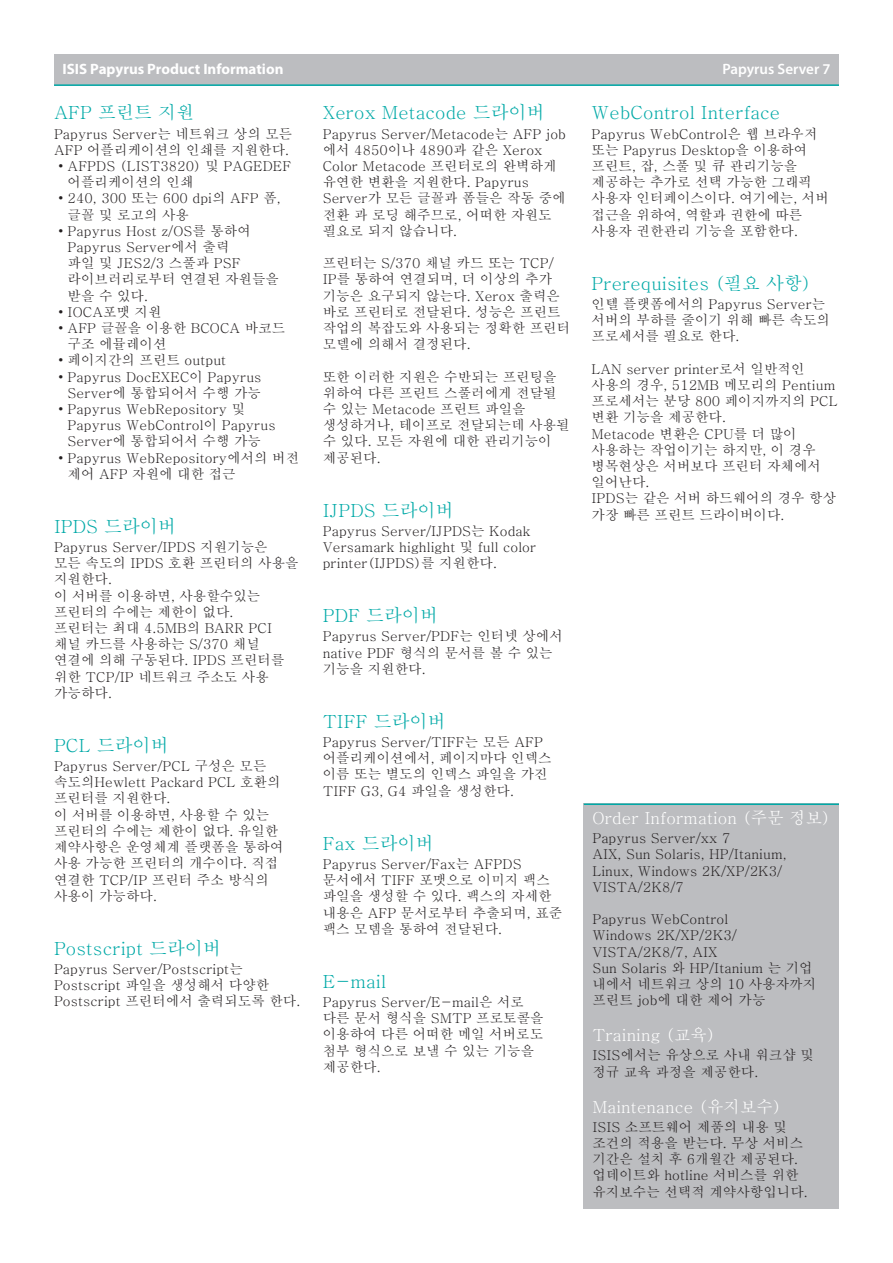
<style>
.page{position:relative;width:893px;height:1263px;background:#fff}
.page>*{position:absolute;margin:0;border:0;box-sizing:border-box;transform-origin:0 0}
.Paragraph_header_K{font:500 18px "Adobe Myungjo Std";color:#00a9a7}
.Order_Info_header_K{font:500 16.5px "Adobe Myungjo Std";color:#fff}
.t1{font:700 15px "Myriad Pro";color:#fff}
.p2_Headline{font:600 15px "Myriad Pro";color:#fff}
.Paragraph_text_K{font:500 13.5px/16.2px "Adobe Myungjo Std";color:#231f20}
.Paragraph_bullet_lis{font:500 13.5px/16.2px "Adobe Myungjo Std";color:#231f20}
</style>
<div class="page">
<div style="left:54px;top:54px;width:785px;height:32px;background:#bcbdc0"></div>
<hr style="left:54px;top:84px;width:785px;height:2px;background:#00a9a7">
<div style="left:584px;top:803px;width:255px;height:406px;background:#bcbdc0"></div>
<hr style="left:584px;top:803px;width:255px;height:2px;background:#00a9a7">
<p class="t1" style="left:63px;top:60px;width:222px">ISIS Papyrus Product Information</p>
<p class="Paragraph_header_K" style="left:54px;top:103px;width:142px">AFP 프린트 지원</p>
<p class="Paragraph_text_K" style="left:54px;top:126px;width:240px">Papyrus Server는 네트워크 상의 모든<br>AFP 어플리케이션의 인쇄를 지원한다.</p>
<p class="Paragraph_bullet_lis" style="left:68px;top:158px;width:225px;text-indent:-14px">•AFPDS (LIST3820) 및 PAGEDEF 어플리케이션의 인쇄</p>
<p class="Paragraph_bullet_lis" style="left:68px;top:190px;width:215px;text-indent:-14px">•240, 300 또는 600 dpi의 AFP 폼, 글꼴 및 로고의 사용</p>
<p class="Paragraph_bullet_lis" style="left:68px;top:223px;width:213px;text-indent:-14px">•Papyrus Host z/OS를 통하여<br>Papyrus Server에서 출력<br>파일 및 JES2/3 스풀과 PSF 라이브러리로부터 연결된 자원들을 받을 수 있다.</p>
<p class="Paragraph_bullet_lis" style="left:54px;top:304px;width:109px">•IOCA포맷 지원</p>
<p class="Paragraph_bullet_lis" style="left:68px;top:320px;width:219px;text-indent:-14px">•AFP 글꼴을 이용한 BCOCA 바코드 구조 에뮬레이션</p>
<p class="Paragraph_bullet_lis" style="left:54px;top:352px;width:174px">•페이지간의 프린트 output</p>
<p class="Paragraph_bullet_lis" style="left:54px;top:369px;width:209px;text-align:right">•Papyrus DocEXEC이 Papyrus<br>Server에 통합되어서 수행 가능</p>
<p class="Paragraph_bullet_lis" style="left:68px;top:401px;width:209px;text-indent:-14px">•Papyrus WebRepository 및<br>Papyrus WebControl이 Papyrus<br>Server에 통합되어서 수행 가능</p>
<p class="Paragraph_bullet_lis" style="left:68px;top:450px;width:233px;text-indent:-14px">•Papyrus WebRepository에서의 버전 제어 AFP 자원에 대한 접근</p>
<p class="Paragraph_header_K" style="left:54px;top:517px;width:124px">IPDS 드라이버</p>
<p class="Paragraph_text_K" style="left:54px;top:539px;width:246px">Papyrus Server/IPDS 지원기능은<br>모든 속도의 IPDS 호환 프린터의 사용을 지원한다.</p>
<p class="Paragraph_text_K" style="left:54px;top:588px;width:208px">이 서버를 이용하면, 사용할수있는 프린터의 수에는 제한이 없다.</p>
<p class="Paragraph_text_K" style="left:54px;top:620px;width:232px">프린터는 최대 4.5MB의 BARR PCI 채널 카드를 사용하는 S/370 채널 연결에 의해 구동된다. IPDS 프린터를 위한 TCP/IP 네트워크 주소도 사용 가능하다.</p>
<p class="Paragraph_header_K" style="left:54px;top:736px;width:116px">PCL 드라이버</p>
<p class="Paragraph_text_K" style="left:54px;top:758px;width:228px">Papyrus Server/PCL 구성은 모든 속도의Hewlett Packard PCL 호환의 프린터를 지원한다.</p>
<p class="Paragraph_text_K" style="left:54px;top:807px;width:231px">이 서버를 이용하면, 사용할 수 있는 프린터의 수에는 제한이 없다. 유일한 제약사항은 운영체계 플랫폼을 통하여 사용 가능한 프린터의 개수이다. 직접 연결한 TCP/IP 프린터 주소 방식의 사용이 가능하다.</p>
<p class="Paragraph_header_K" style="left:54px;top:939px;width:169px">Postscript 드라이버</p>
<p class="Paragraph_text_K" style="left:54px;top:961px;width:248px">Papyrus Server/Postscript는<br>Postscript 파일을 생성해서 다양한<br>Postscript 프린터에서 출력되도록 한다.</p>
<p class="Paragraph_header_K" style="left:323px;top:103px;width:223px">Xerox Metacode 드라이버</p>
<p class="Paragraph_text_K" style="left:323px;top:126px;width:245px">Papyrus Server/Metacode는 AFP job 에서 4850이나 4890과 같은 Xerox<br>Color Metacode 프린터로의 완벽하게 유연한 변환을 지원한다. Papyrus<br>Server가 모든 글꼴과 폼들은 작동 중에 전환 과 로딩 해주므로, 어떠한 자원도 필요로 되지 않습니다.</p>
<p class="Paragraph_text_K" style="left:323px;top:255px;width:249px">프린터는 S/370 채널 카드 또는 TCP/<br>IP를 통하여 연결되며, 더 이상의 추가 기능은 요구되지 않는다. Xerox 출력은 바로 프린터로 전달된다. 성능은 프린트 작업의 복잡도와 사용되는 정확한 프린터 모델에 의해서 결정된다.</p>
<p class="Paragraph_text_K" style="left:323px;top:369px;width:248px">또한 이러한 지원은 수반되는 프린팅을 위하여 다른 프린트 스풀러에게 전달될 수 있는 Metacode 프린트 파일을 생성하거나, 테이프로 전달되는데 사용될 수 있다. 모든 자원에 대한 관리기능이 제공된다.</p>
<p class="Paragraph_header_K" style="left:323px;top:501px;width:133px">IJPDS 드라이버</p>
<p class="Paragraph_text_K" style="left:323px;top:523px;width:215px">Papyrus Server/IJPDS는 Kodak<br>Versamark highlight 및 full color printer(IJPDS)를 지원한다.</p>
<p class="Paragraph_header_K" style="left:323px;top:606px;width:117px">PDF 드라이버</p>
<p class="Paragraph_text_K" style="left:323px;top:628px;width:242px">Papyrus Server/PDF는 인터넷 상에서 native PDF 형식의 문서를 볼 수 있는 기능을 지원한다.</p>
<p class="Paragraph_header_K" style="left:323px;top:712px;width:124px">TIFF 드라이버</p>
<p class="Paragraph_text_K" style="left:323px;top:734px;width:230px">Papyrus Server/TIFF는 모든 AFP 어플리케이션에서, 페이지마다 인덱스 이름 또는 별도의 인덱스 파일을 가진<br>TIFF G3, G4 파일을 생성한다.</p>
<p class="Paragraph_header_K" style="left:323px;top:834px;width:112px">Fax 드라이버</p>
<p class="Paragraph_text_K" style="left:323px;top:856px;width:241px">Papyrus Server/Fax는 AFPDS 문서에서 TIFF 포맷으로 이미지 팩스 파일을 생성할 수 있다. 팩스의 자세한 내용은 AFP 문서로부터 추출되며, 표준 팩스 모뎀을 통하여 전달된다.</p>
<p class="Paragraph_header_K" style="left:323px;top:972px;width:65px">E-mail</p>
<p class="Paragraph_text_K" style="left:323px;top:994px;width:223px">Papyrus Server/E-mail은 서로 다른 문서 형식을 SMTP 프로토콜을 이용하여 다른 어떠한 메일 서버로도 첨부 형식으로 보낼 수 있는 기능을 제공한다.</p>
<p class="p2_Headline" style="left:722px;top:60px;width:110px">Papyrus Server 7</p>
<p class="Paragraph_header_K" style="left:591px;top:103px;width:190px">WebControl Interface</p>
<p class="Paragraph_text_K" style="left:591px;top:126px;width:239px">Papyrus WebControl은 웹 브라우저 또는 Papyrus Desktop을 이용하여 프린트, 잡, 스풀 및 큐 관리기능을 제공하는 추가로 선택 가능한 그래픽 사용자 인터페이스이다. 여기에는, 서버 접근을 위하여, 역할과 권한에 따른 사용자 권한관리 기능을 포함한다.</p>
<p class="Paragraph_header_K" style="left:591px;top:274px;width:221px">Prerequisites (필요 사항)</p>
<p class="Paragraph_text_K" style="left:591px;top:296px;width:240px">인텔 플랫폼에서의 Papyrus Server는 서버의 부하를 줄이기 위해 빠른 속도의 프로세서를 필요로 한다.</p>
<p class="Paragraph_text_K" style="left:591px;top:361px;width:248px">LAN server printer로서 일반적인 사용의 경우, 512MB 메모리의 Pentium 프로세서는 분당 800 페이지까지의 PCL 변환 기능을 제공한다.</p>
<p class="Paragraph_text_K" style="left:591px;top:426px;width:231px">Metacode 변환은 CPU를 더 많이 사용하는 작업이기는 하지만, 이 경우 병목현상은 서버보다 프린터 자체에서 일어난다.</p>
<p class="Paragraph_text_K" style="left:591px;top:490px;width:246px">IPDS는 같은 서버 하드웨어의 경우 항상 가장 빠른 프린트 드라이버이다.</p>
<p class="Order_Info_header_K" style="left:592px;top:809px;width:240px">Order Information (주문 정보)</p>
<p class="Paragraph_text_K" style="left:592px;top:830px;width:140px">Papyrus Server/xx 7</p>
<p class="Paragraph_text_K" style="left:592px;top:846px;width:196px">AIX, Sun Solaris, HP/Itanium,<br>Linux, Windows 2K/XP/2K3/<br>VISTA/2K8/7</p>
<p class="Paragraph_text_K" style="left:592px;top:911px;width:138px">Papyrus WebControl</p>
<p class="Paragraph_text_K" style="left:592px;top:927px;width:146px">Windows 2K/XP/2K3/<br>VISTA/2K8/7, AIX</p>
<p class="Paragraph_text_K" style="left:592px;top:960px;width:225px">Sun Solaris 와 HP/Itanium 는 기업 내에서 네트워크 상의 10 사용자까지 프린트 job에 대한 제어 가능</p>
<p class="Order_Info_header_K" style="left:592px;top:1027px;width:124px">Training (교육)</p>
<p class="Paragraph_text_K" style="left:592px;top:1047px;width:223px">ISIS에서는 유상으로 사내 워크샵 및 정규 교육 과정을 제공한다.</p>
<p class="Order_Info_header_K" style="left:592px;top:1098px;width:190px">Maintenance (유지보수)</p>
<p class="Paragraph_text_K" style="left:592px;top:1119px;width:217px">ISIS 소프트웨어 제품의 내용 및 조건의 적용을 받는다. 무상 서비스 기간은 설치 후 6개월간 제공된다. 업데이트와 hotline 서비스를 위한 유지보수는 선택적 계약사항입니다.</p>
</div>
